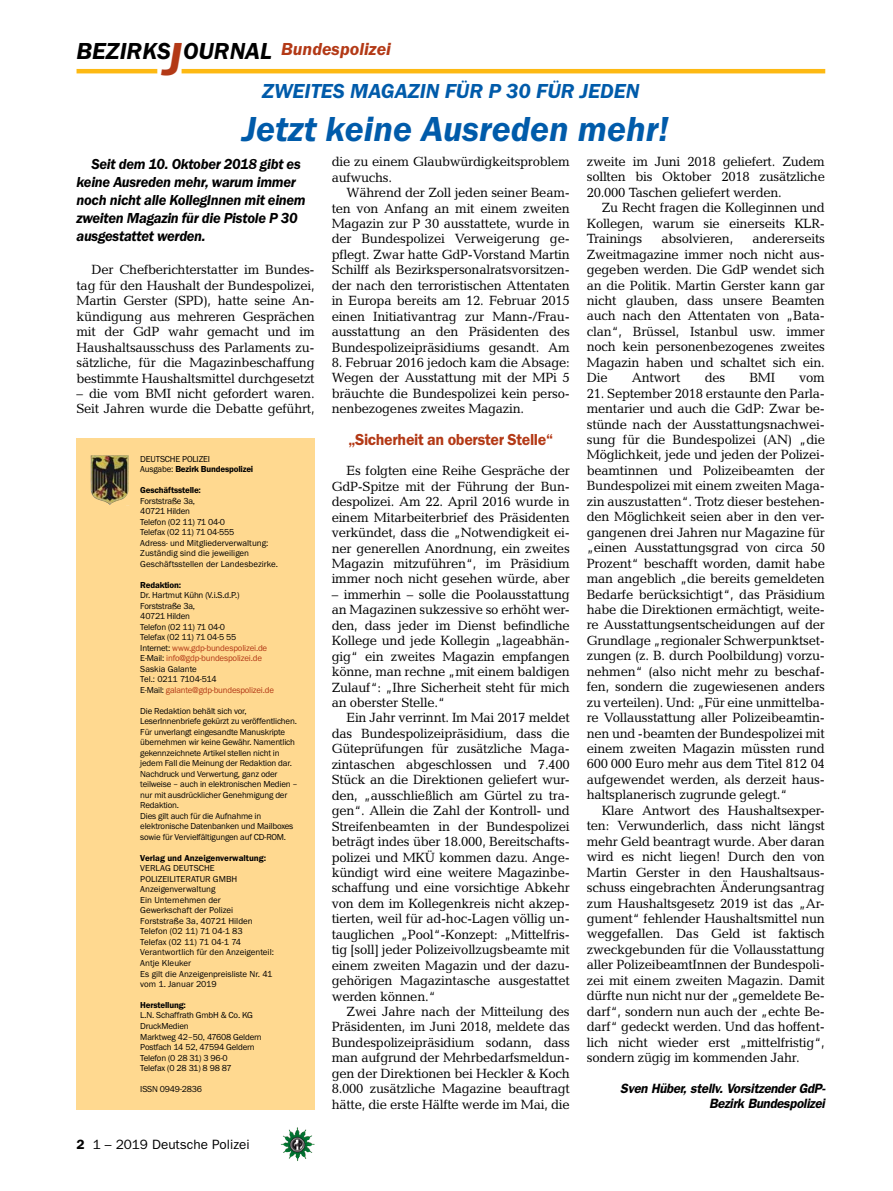
<style>
.page{position:relative;width:893px;height:1191px;background:#fff}
.page>*{position:absolute;margin:0;border:0;box-sizing:border-box;transform-origin:0 0}
.t1{font:italic 600 36px "Franklin Gothic Itc T";color:#005baa}
.t2{font:italic 600 24px "Franklin Gothic Itc T";color:#000}
.t3{font:italic 600 21px "Franklin Gothic Itc T";color:#005baa}
.t4{font:600 16.5px "Franklin Gothic Itc T";letter-spacing:-.02em;color:#b33916}
.t5{font:italic 600 15px/18px "Franklin Gothic Itc T";letter-spacing:-.02em;color:#000}
.t6{font:13.5px/15.5px "Candida";letter-spacing:-.02em;color:#000;text-align:justify}
.t7{font:italic 600 13.5px/15.5px "Franklin Gothic";letter-spacing:-.02em;color:#000;text-align:right}
.t8{font:13.5px "Franklin Gothic";color:#000}
.t9{font:9px/10.5px "Franklin Gothic Itc T";letter-spacing:-.02em;color:#000}
.t10{font:9px/10.5px "Franklin Gothic Itc T";color:#000}
.t11{font:600 9px "Franklin Gothic Itc T";letter-spacing:-.02em;color:#000}
.t12{font:600 9px "Franklin Gothic Itc T";color:#000}
.s1{font-size:48px;color:#b33916}
.s2{font-weight:600}
.s3{color:#b33916}
</style>
<div class="page">
<img style="left:281px;top:1128px;width:16px;height:24px">
<hr style="left:77px;top:69px;width:80px;height:4px;background:#fdb913">
<hr style="left:182px;top:69px;width:643px;height:4px;background:#fdb913">
<div style="left:77px;top:439px;width:238px;height:671px;background:#ffd990"></div>
<img style="left:91px;top:455px;width:38px;height:51px">
<h2 class="t2" style="left:77px;top:37px;width:316px">BEZIRKS<span class="s1">J</span>OURNAL <sup>Bundespolizei</sup></h2>
<h3 class="t3" style="left:262px;top:79px;width:25px">Zweites</h3>
<h3 class="t3" style="left:350px;top:79px;width:14px">Magazin</h3>
<h3 class="t3" style="left:445px;top:79px;width:149px">für P 30 für jeden</h3>
<h1 class="t1" style="left:242px;top:108px;width:428px">Jetzt keine Ausreden mehr!</h1>
<p class="t6" style="left:332px;top:154px;width:240px">die zu einem Glaubwürdigkeitsproblem aufwuchs.</p>
<p class="t6" style="left:332px;top:185px;width:240px;text-indent:15px">Während der Zoll jeden seiner Beam&shy;ten von Anfang an mit einem zweiten Magazin zur P 30 ausstattete, wurde in der Bundespolizei Verweigerung ge&shy;pflegt. Zwar hatte GdP-Vorstand Martin Schilff als Bezirkspersonalratsvorsitzen&shy;der nach den terroristischen Attentaten in Europa bereits am 12. Februar 2015 einen Initiativantrag zur Mann-/Frau&shy;ausstattung an den Präsidenten des Bundespolizeipräsidiums gesandt. Am</p>
<p class="t6" style="left:332px;top:355px;width:240px">8. Februar 2016 jedoch kam die Absage:<br>Wegen der Ausstattung mit der MPi 5 bräuchte die Bundespolizei kein perso&shy;nenbezogenes zweites Magazin.</p>
<p class="t4" style="left:348px;top:430px;width:206px">„Sicherheit an oberster Stelle“</p>
<p class="t6" style="left:332px;top:463px;width:240px;text-indent:15px">Es folgten eine Reihe Gespräche der GdP-Spitze mit der Führung der Bun&shy;despolizei. Am 22. April 2016 wurde in einem Mitarbeiterbrief des Präsidenten verkündet, dass die „Notwendigkeit ei&shy;ner generellen Anordnung, ein zweites Magazin mitzuführen“, im Präsidium immer noch nicht gesehen würde, aber</p>
<p class="t6" style="left:332px;top:586px;width:240px">– immerhin – solle die Poolausstattung an Magazinen sukzessive so erhöht wer&shy;den, dass jeder im Dienst befindliche Kollege und jede Kollegin „lageabhän&shy;gig“ ein zweites Magazin empfangen könne, man rechne „mit einem baldigen Zulauf“: „Ihre Sicherheit steht für mich an oberster Stelle.“</p>
<p class="t6" style="left:332px;top:710px;width:240px;text-indent:15px">Ein Jahr verrinnt. Im Mai 2017 meldet das Bundespolizeipräsidium, dass die Güteprüfungen für zusätzliche Maga&shy;zintaschen abgeschlossen und 7.400<br>Stück an die Direktionen geliefert wur&shy;den, „ausschließlich am Gürtel zu tra&shy;gen“. Allein die Zahl der Kontroll- und Streifenbeamten in der Bundespolizei beträgt indes über 18.000, Bereitschafts&shy;polizei und MKÜ kommen dazu. Ange&shy;kündigt wird eine weitere Magazinbe&shy;schaffung und eine vorsichtige Abkehr von dem im Kollegenkreis nicht akzep&shy;tierten, weil für ad-hoc-Lagen völlig un&shy;tauglichen „Pool“-Konzept: „Mittelfris&shy;tig [soll] jeder Polizeivollzugsbeamte mit einem zweiten Magazin und der dazu&shy;gehörigen Magazintasche ausgestattet werden können.“</p>
<p class="t6" style="left:332px;top:1003px;width:240px;text-indent:15px">Zwei Jahre nach der Mitteilung des Präsidenten, im Juni 2018, meldete das Bundespolizeipräsidium sodann, dass man aufgrund der Mehrbedarfsmeldun&shy;gen der Direktionen bei Heckler &amp; Koch 8.000 zusätzliche Magazine beauftragt hätte, die erste Hälfte werde im Mai, die</p>
<p class="t6" style="left:587px;top:154px;width:240px">zweite im Juni 2018 geliefert. Zudem sollten bis Oktober 2018 zusätzliche 20.000 Taschen geliefert werden.</p>
<p class="t6" style="left:587px;top:200px;width:240px;text-align:left;text-indent:15px">Zu Recht fragen die Kolleginnen und<br>Kollegen, warum sie einerseits KLR-<br>Trainings</p>
<p class="t5" style="left:77px;top:155px;width:231px;text-indent:15px">Seit dem 10. Oktober 2018 gibt es keine Ausreden mehr, warum immer noch nicht alle KollegInnen mit einem zweiten Magazin für die Pistole P 30 ausgestattet werden.</p>
<p class="t6" style="left:77px;top:262px;width:240px;text-indent:15px">Der Chefberichterstatter im Bundes&shy;tag für den Haushalt der Bundespolizei, Martin Gerster (SPD), hatte seine An&shy;kündigung aus mehreren Gesprächen mit der GdP wahr gemacht und im Haushaltsausschuss des Parlaments zu&shy;sätzliche, für die Magazinbeschaffung bestimmte Haushaltsmittel durchgesetzt</p>
<p class="t6" style="left:77px;top:386px;width:240px">– die vom BMI nicht gefordert waren.<br>Seit Jahren wurde die Debatte geführt,</p>
<p class="t6" style="left:587px;top:231px;width:240px;text-indent:166px">andererseits Zweitmagazine immer noch nicht aus&shy;gegeben werden. Die GdP wendet sich an die Politik. Martin Gerster kann gar nicht glauben, dass unsere Beamten auch nach den Attentaten von „Bata&shy;clan“, Brüssel, Istanbul usw. immer noch kein personenbezogenes zweites Magazin haben und schaltet sich ein.<br>Die</p>
<p class="t6" style="left:661px;top:231px;width:73px">absolvieren,</p>
<p class="t6" style="left:632px;top:370px;width:50px">Antwort</p>
<p class="t6" style="left:705px;top:370px;width:22px">des</p>
<p class="t6" style="left:749px;top:370px;width:27px">BMI</p>
<p class="t6" style="left:799px;top:370px;width:27px">vom</p>
<p class="t6" style="left:587px;top:385px;width:240px">21. September 2018 erstaunte den Parla&shy;mentarier und auch die GdP: Zwar be&shy;stünde nach der Ausstattungsnachwei&shy;sung für die Bundespolizei (AN) „die Möglichkeit, jede und jeden der Polizei&shy;beamtinnen und Polizeibeamten der Bundespolizei mit einem zweiten Maga&shy;zin auszustatten“. Trotz dieser bestehen&shy;den Möglichkeit seien aber in den ver&shy;gangenen drei Jahren nur Magazine für „einen Ausstattungsgrad von circa 50<br>Prozent“ beschafft worden, damit habe man angeblich „die bereits gemeldeten Bedarfe berücksichtigt“, das Präsidium habe die Direktionen ermächtigt, weite&shy;re Ausstattungsentscheidungen auf der Grundlage „regionaler Schwerpunktset&shy;zungen (z. B. durch Poolbildung) vorzu&shy;nehmen“ (also nicht mehr zu beschaf&shy;fen, sondern die zugewiesenen anders zu verteilen). Und: „Für eine unmittelba&shy;re Vollausstattung aller Polizeibeamtin&shy;nen und -beamten der Bundespolizei mit einem zweiten Magazin müssten rund 600 000 Euro mehr aus dem Titel 812 04 aufgewendet werden, als derzeit haus&shy;haltsplanerisch zugrunde gelegt.“</p>
<p class="t6" style="left:587px;top:802px;width:240px;text-indent:15px">Klare Antwort des Haushaltsexper&shy;ten: Verwunderlich, dass nicht längst mehr Geld beantragt wurde. Aber daran wird es nicht liegen! Durch den von Martin Gerster in den Haushaltsaus&shy;schuss eingebrachten Änderungsantrag zum Haushaltsgesetz 2019 ist das „Ar&shy;gument“ fehlender Haushaltsmittel nun weggefallen. Das Geld ist faktisch zweckgebunden für die Vollausstattung aller PolizeibeamtInnen der Bundespoli&shy;zei mit einem zweiten Magazin. Damit dürfte nun nicht nur der „gemeldete Be&shy;darf“, sondern nun auch der „echte Be&shy;darf“ gedeckt werden. Und das hoffent&shy;lich nicht wieder erst „mittelfristig“, sondern zügig im kommenden Jahr.</p>
<p class="t7" style="left:620px;top:1080px;width:207px">Sven Hüber, stellv. Vorsitzender GdP-<br>Bezirk Bundespolizei</p>
<p class="t9" style="left:140px;top:453px;width:114px">DEUTSCHE POLIZEI<br>Ausgabe: <span class="s2">Bezirk Bundespolizei</span></p>
<p class="t11" style="left:140px;top:485px;width:62px">Geschäftsstelle:</p>
<p class="t10" style="left:140px;top:495px;width:139px">Forststraße 3a,<br>40721 Hilden<br>Telefon (02 11) 71 04-0<br>Telefax (02 11) 71 04-555<br>Adress- und Mitgliederverwaltung:<br>Zuständig sind die jeweiligen<br>Geschäftsstellen der Landesbezirke.</p>
<p class="t11" style="left:140px;top:579px;width:42px">Redaktion:</p>
<p class="t9" style="left:140px;top:590px;width:135px">Dr. Hartmut Kühn (V.i.S.d.P.)<br>Forststraße 3a,<br>40721 Hilden<br>Telefon (02 11) 71 04-0<br>Telefax (02 11) 71 04-5 55<br>Internet: <span class="s3">www.gdp-bundespolizei.de<br></span>E-Mail: <span class="s3">info@gdp-bundespolizei.de<br></span>Saskia Galante<br>Tel.: 0211 7104-514<br>E-Mail: <span class="s3">galante@gdp-bundespolizei.de</span></p>
<p class="t9" style="left:140px;top:705px;width:159px">Die Redaktion behält sich vor, LeserInnenbriefe gekürzt zu veröffentlichen.<br>Für unverlangt eingesandte Manuskripte übernehmen wir keine Gewähr. Namentlich gekennzeichnete Artikel stellen nicht in jedem Fall die Meinung der Redaktion dar.<br>Nachdruck und Verwertung, ganz oder teilweise – auch in elektronischen Medien – nur mit ausdrücklicher Genehmigung der Redaktion.<br>Dies gilt auch für die Aufnahme in elektronische Datenbanken und Mailboxes sowie für Vervielfältigungen auf CD-ROM.</p>
<p class="t12" style="left:140px;top:852px;width:127px">Verlag und Anzeigenverwaltung:</p>
<p class="t10" style="left:140px;top:863px;width:135px">VERLAG DEUTSCHE<br>POLIZEILITERATUR GMBH<br>Anzeigenverwaltung<br>Ein Unternehmen der<br>Gewerkschaft der Polizei<br>Forststraße 3a, 40721 Hilden<br>Telefon (02 11) 71 04-1 83<br>Telefax (02 11) 71 04-1 74<br>Verantwortlich für den Anzeigenteil:<br>Antje Kleuker<br>Es gilt die Anzeigenpreisliste Nr. 41 vom 1. Januar 2019</p>
<p class="t11" style="left:140px;top:999px;width:47px">Herstellung:</p>
<p class="t9" style="left:140px;top:1010px;width:123px">L.N. Schaffrath GmbH &amp; Co. KG<br>DruckMedien<br>Marktweg 42–50, 47608 Geldern<br>Postfach 14 52, 47594 Geldern<br>Telefon (0 28 31) 3 96-0<br>Telefax (0 28 31) 8 98 87</p>
<p class="t9" style="left:140px;top:1083px;width:63px">ISSN 0949-2836</p>
<p class="t8" style="left:77px;top:1136px;width:175px"><span class="s2">2</span> 1 – 2019 Deutsche Polizei</p>
</div>
